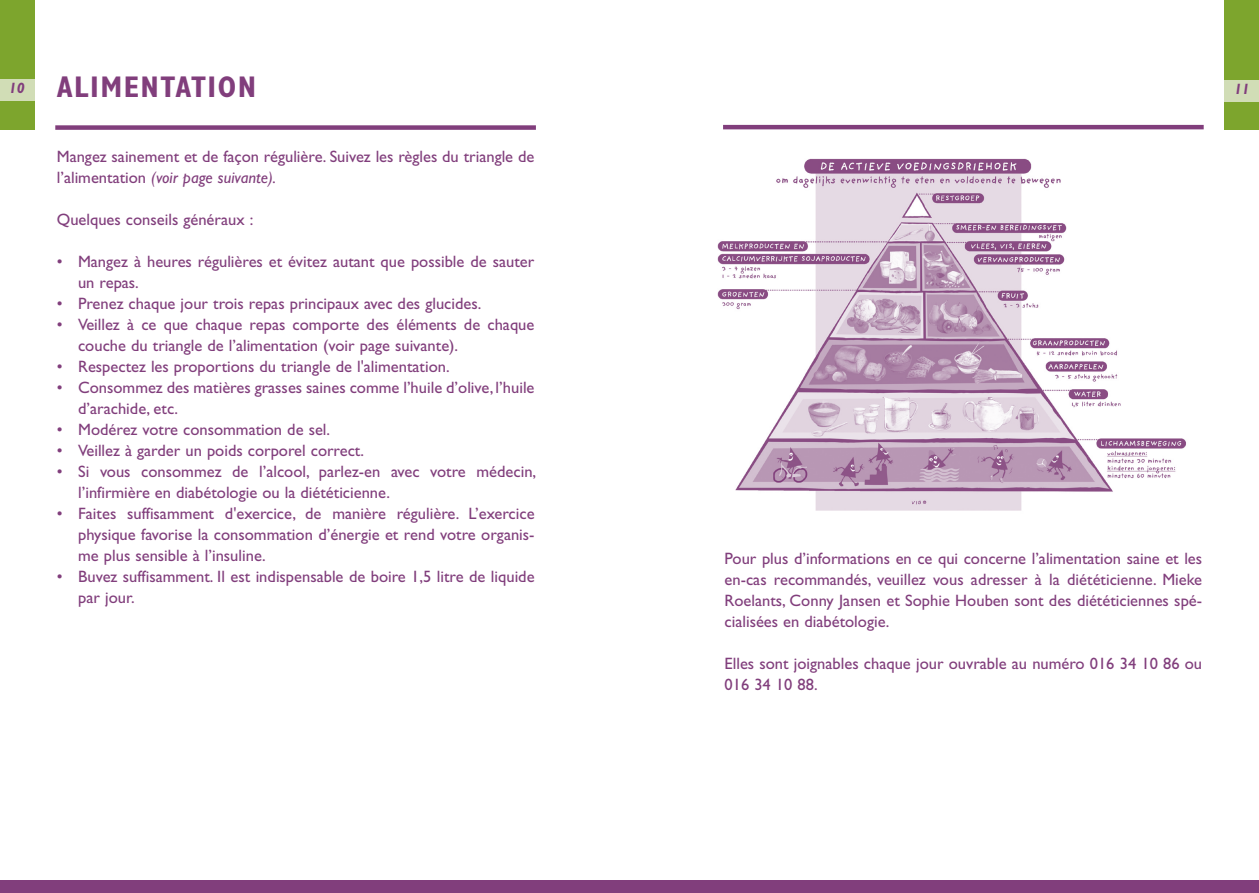
<style>
.page{position:relative;width:1259px;height:893px;background:#fff}
.page>*{position:absolute;margin:0;border:0;box-sizing:border-box;transform-origin:0 0}
.t1{font:700 condensed 30px "Gill Sans Std";letter-spacing:.05em;color:#813e7c}
.t2{font:16.5px/21px "Gill Sans Std";color:#813e7c}
.t3{font:italic 700 15px "Gill Sans Std";color:#813e7c}
.s1{font-style:italic;font-stretch:normal;font-size:15px}
.s2{font-style:italic}
</style>
<div class="page">
<hr style="left:723px;top:125px;width:480px;height:4px;background:#813e7c">
<div style="left:1225px;top:0;width:34px;height:129px;background:#7da52d"></div>
<div style="left:1225px;top:80px;width:34px;height:21px;background:#d1ddb6"></div>
<div style="left:55px;top:125px;width:481px;height:5px;background:#813e7c"></div>
<div style="left:0;top:0;width:34px;height:130px;background:#7da52d"></div>
<div style="left:0;top:80px;width:34px;height:21px;background:#d1ddb6"></div>
<div style="left:0;top:880px;width:1259px;height:13px;background:#813e7c"></div>
<img style="left:717px;top:158px;width:469px;height:353px">
<h1 class="t1" style="left:9px;top:69px;width:249px"><span class="s1">10</span> ALIMENTATION</h1>
<p class="t2" style="left:57px;top:146px;width:479px">Mangez sainement et de façon régulière. Suivez les règles du triangle de l’alimentation <span class="s2">(voir page suivante).</span></p>
<p class="t2" style="left:57px;top:209px;width:198px">Quelques conseils généraux :</p>
<p class="t2" style="left:78px;top:251px;width:458px;text-indent:-21px">• Mangez à heures régulières et évitez autant que possible de sauter un repas.</p>
<p class="t2" style="left:57px;top:293px;width:426px">• Prenez chaque jour trois repas principaux avec des glucides.</p>
<p class="t2" style="left:78px;top:314px;width:458px;text-indent:-21px">• Veillez à ce que chaque repas comporte des éléments de chaque couche du triangle de l’alimentation (voir page suivante).</p>
<p class="t2" style="left:57px;top:356px;width:394px">• Respectez les proportions du triangle de l'alimentation.</p>
<p class="t2" style="left:78px;top:377px;width:458px;text-indent:-21px">• Consommez des matières grasses saines comme l’huile d’olive, l’huile d’arachide, etc.</p>
<p class="t2" style="left:57px;top:419px;width:275px">• Modérez votre consommation de sel.</p>
<p class="t2" style="left:57px;top:440px;width:308px">• Veillez à garder un poids corporel correct.</p>
<p class="t2" style="left:78px;top:461px;width:459px;text-indent:-21px">• Si vous consommez de l’alcool, parlez-en avec votre médecin, l’infirmière en diabétologie ou la diététicienne.</p>
<p class="t2" style="left:78px;top:503px;width:458px;text-align:justify;text-indent:-21px">• Faites suffisamment d'exercice, de manière régulière. L’exercice physique favorise la consommation d’énergie et rend votre organis&shy;me plus sensible à l’insuline.</p>
<p class="t2" style="left:78px;top:566px;width:458px;text-indent:-21px">• Buvez suffisamment. Il est indispensable de boire 1,5 litre de liquide par jour.</p>
<p class="t3" style="left:1234px;top:80px;width:17px">11</p>
<p class="t2" style="left:724px;top:548px;width:479px;text-align:justify">Pour plus d’informations en ce qui concerne l’alimentation saine et les en-cas recommandés, veuillez vous adresser à la diététicienne. Mieke Roelants, Conny Jansen et Sophie Houben sont des diététiciennes spé&shy;cialisées en diabétologie.</p>
<p class="t2" style="left:724px;top:653px;width:479px">Elles sont joignables chaque jour ouvrable au numéro 016 34 10 86 ou<br>016 34 10 88.</p>
</div>
